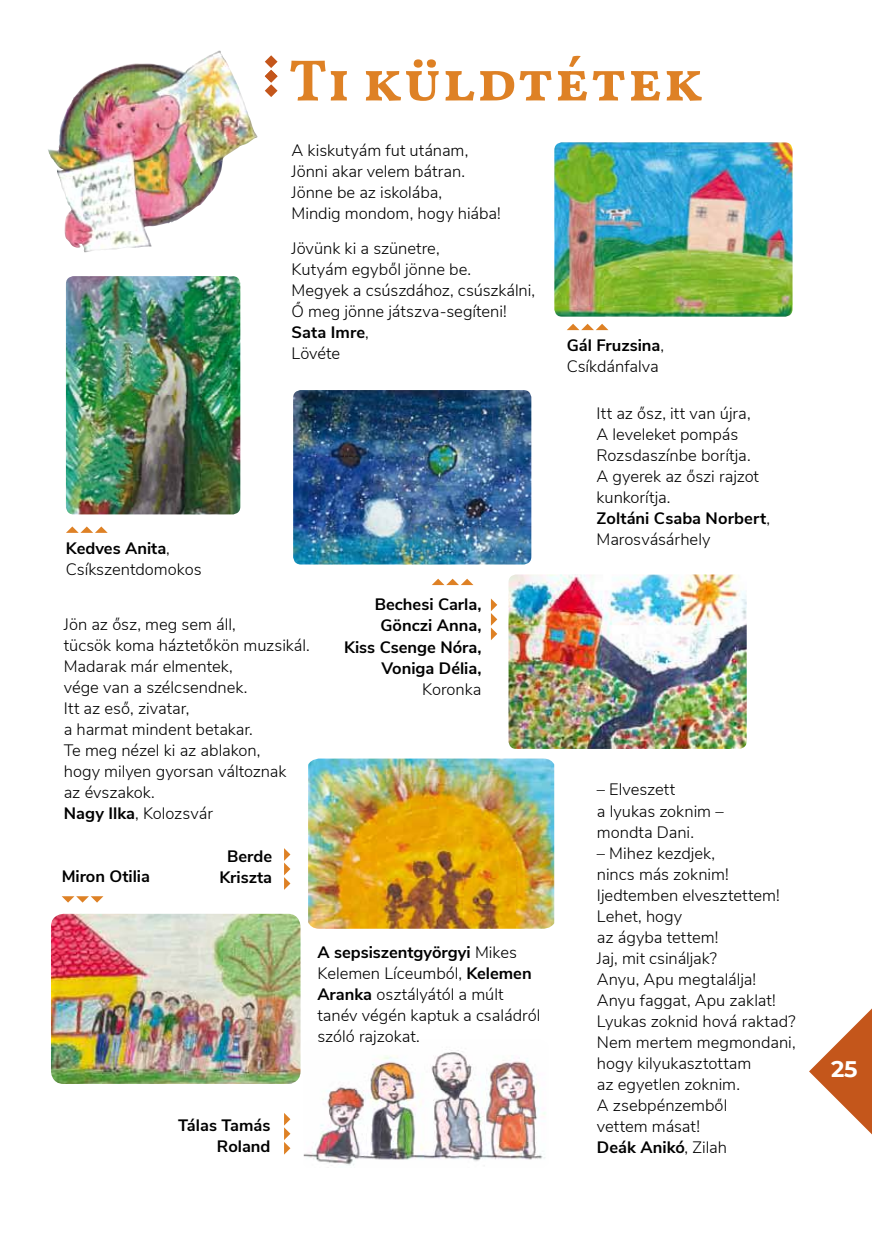
<style>
.page{position:relative;width:872px;height:1234px;background:#fff}
.page>*{position:absolute;margin:0;border:0;box-sizing:border-box;transform-origin:0 0}
.t1{font:700 58.5px "Vollkorn";color:#de8125}
.t2{font:700 22.5px "Montserrat";color:#fff}
.t3{font:300 16.5px/21px "Nunito Sans";color:#000}
.t4{font:700 16.5px/21px "Nunito Sans";color:#000;text-align:right}
.s1{font-weight:700}
</style>
<div class="page">
<svg style="left:809px;top:1008px;width:63px;height:127px"></svg>
<svg style="left:265px;top:55px;width:12px;height:42px"></svg>
<img style="left:48px;top:52px;width:169px;height:200px">
<img style="left:554px;top:142px;width:238px;height:175px">
<img style="left:293px;top:390px;width:238px;height:174px">
<img style="left:508px;top:574px;width:238px;height:174px">
<svg style="left:567px;top:323px;width:41px;height:7px"></svg>
<img style="left:66px;top:276px;width:174px;height:238px">
<svg style="left:67px;top:526px;width:40px;height:6px"></svg>
<svg style="left:432px;top:578px;width:41px;height:7px"></svg>
<svg style="left:491px;top:598px;width:6px;height:42px"></svg>
<img style="left:308px;top:758px;width:246px;height:170px">
<img style="left:304px;top:1050px;width:242px;height:116px">
<img style="left:51px;top:913px;width:249px;height:170px">
<svg style="left:62px;top:896px;width:41px;height:6px"></svg>
<svg style="left:284px;top:848px;width:6px;height:41px"></svg>
<svg style="left:284px;top:1113px;width:6px;height:41px"></svg>
<h1 class="t1" style="left:289px;top:37px;width:416px">Ti küldtétek</h1>
<p class="t3" style="left:66px;top:536px;width:137px"><span class="s1">Kedves Anita</span>,<br>Csíkszentdomokos</p>
<p class="t3" style="left:291px;top:139px;width:211px">A kiskutyám fut utánam,<br>Jönni akar velem bátran.<br>Jönne be az iskolába,<br>Mindig mondom, hogy hiába!</p>
<p class="t3" style="left:291px;top:236px;width:245px">Jövünk ki a szünetre,<br>Kutyám egyből jönne be.<br>Megyek a csúszdához, csúszkálni,<br>Ő meg jönne játszva-segíteni!<br><span class="s1">Sata Imre</span>,<br>Lövéte</p>
<p class="t3" style="left:64px;top:612px;width:247px">Jön az ősz, meg sem áll,<br>tücsök koma háztetőkön muzsikál.<br>Madarak már elmentek,<br>vége van a szélcsendnek.<br>Itt az eső, zivatar,<br>a harmat mindent betakar.<br>Te meg nézel ki az ablakon,<br>hogy milyen gyorsan változnak<br>az évszakok.<br><span class="s1">Nagy Ilka</span>, Kolozsvár</p>
<p class="t4" style="left:227px;top:844px;width:46px">Berde</p>
<p class="t4" style="left:62px;top:864px;width:90px">Miron Otilia</p>
<p class="t4" style="left:219px;top:865px;width:54px">Kriszta</p>
<p class="t4" style="left:344px;top:593px;width:139px">Bechesi Carla,<br>Gönczi Anna,<br>Kiss Csenge Nóra,<br>Voniga Délia,</p>
<p class="t3" style="left:422px;top:677px;width:61px">Koronka</p>
<p class="t3" style="left:317px;top:940px;width:224px"><span class="s1">A sepsiszentgyörgyi</span> Mikes<br>Kelemen Líceumból, <span class="s1">Kelemen<br>Aranka</span> osztályától a múlt tanév végén kaptuk a családról szóló rajzokat.</p>
<p class="t4" style="left:178px;top:1113px;width:94px">Tálas Tamás<br>Roland</p>
<p class="t3" style="left:566px;top:334px;width:99px"><span class="s1">Gál Fruzsina</span>,<br>Csíkdánfalva</p>
<p class="t3" style="left:596px;top:402px;width:175px">Itt az ősz, itt van újra,<br>A leveleket pompás<br>Rozsdaszínbe borítja.<br>A gyerek az őszi rajzot kunkorítja.<br><span class="s1">Zoltáni Csaba Norbert</span>,<br>Marosvásárhely</p>
<p class="t3" style="left:597px;top:778px;width:128px">– Elveszett<br>a lyukas zoknim – mondta Dani.</p>
<p class="t3" style="left:597px;top:841px;width:200px">– Mihez kezdjek,<br>nincs más zoknim!<br>Ijedtemben elvesztettem!<br>Lehet, hogy<br>az ágyba tettem!<br>Jaj, mit csináljak?<br>Anyu, Apu megtalálja!<br>Anyu faggat, Apu zaklat!<br>Lyukas zoknid hová raktad?<br>Nem mertem megmondani, hogy kilyukasztottam<br>az egyetlen zoknim.<br>A zsebpénzemből<br>vettem másat!<br><span class="s1">Deák Anikó</span>, Zilah</p>
<h2 class="t2" style="left:831px;top:1052px;width:28px">25</h2>
</div>
